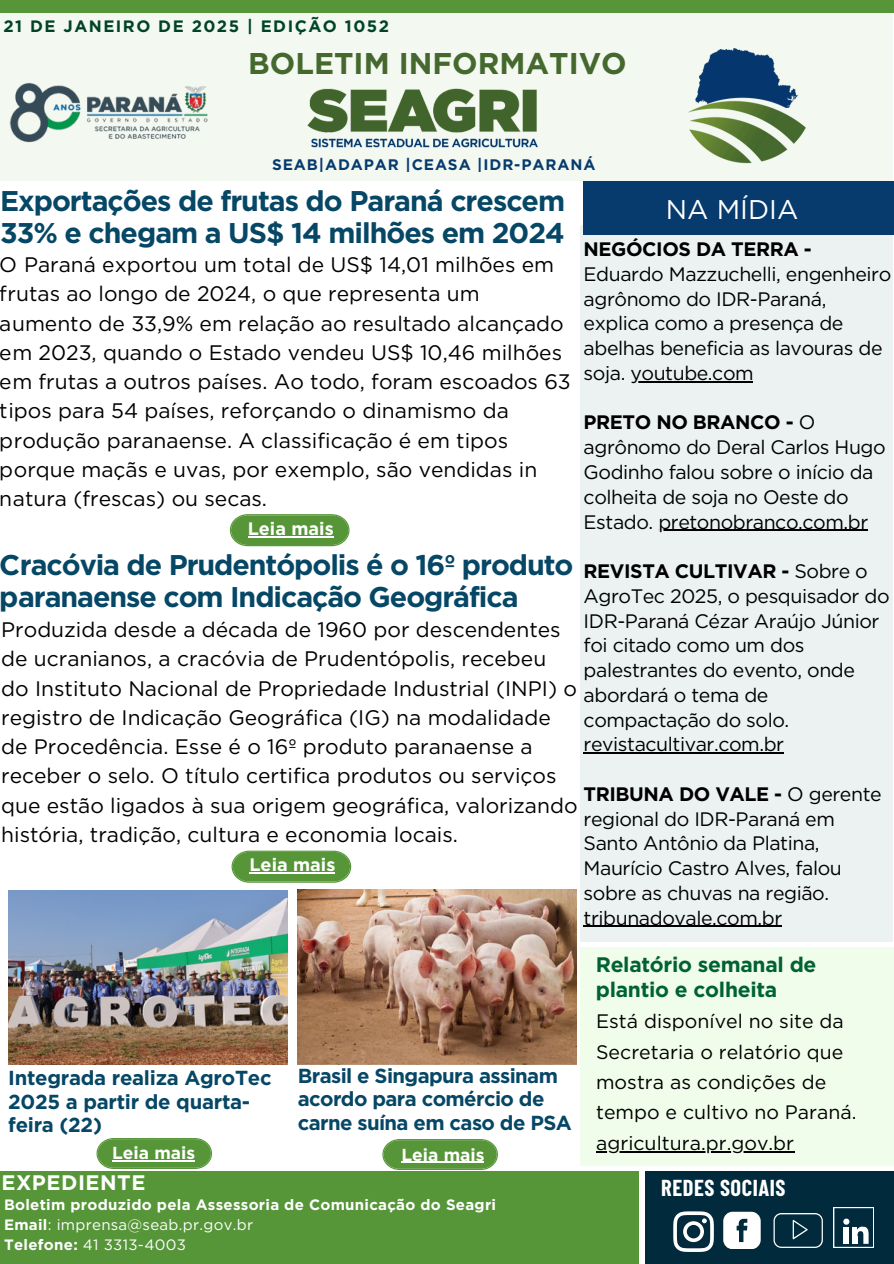
<style>
.page{position:relative;width:894px;height:1264px;background:#fff}
.page>*{position:absolute;margin:0;border:0;box-sizing:border-box;transform-origin:0 0}
.t1{font:700 30px "Gotham";color:#45682e}
.t2{font:700 28.5px/31.5px "Gotham";letter-spacing:-.035em;color:#064766}
.t3{font:27px "Gotham";color:#fff}
.t4{font:700 22.5px "Barlow Condensed";letter-spacing:.025em;color:#fff}
.t5{font:21px/29.2px "Gotham";color:#000}
.t6{font:700 21px/24.8px "Gotham";letter-spacing:-.015em;color:#006233}
.t7{font:700 21px "Gotham";letter-spacing:.025em;color:#fff}
.t8{font:700 20.25px/23.7px "Gotham";letter-spacing:-.03em;color:#064766}
.t9{font:19.5px/24.8px "Gotham";letter-spacing:-.02em;color:#000}
.t10{font:19.5px/30.3px "Gotham";color:#000}
.t11{font:700 18px "Gotham";color:#fff}
.t12{font:700 17.4px "Gotham";color:#fff}
.t13{font:700 16.5px "Gotham";letter-spacing:.09em;color:#014424}
.t14{font:700 15.3px "Gotham";letter-spacing:.06em;color:#073b6e}
.t15{font:700 15px "Gotham";letter-spacing:.02em;color:#fff}
.t16{font:15px "Gotham";letter-spacing:.02em;color:#fff}
.s1{font-weight:700}
</style>
<div class="page">
<div style="left:0;top:12px;width:892px;height:169px;background:#f3f8f1"></div>
<img style="left:688px;top:48px;width:118px;height:116px">
<div style="left:0;top:0;width:893px;height:12px;background:#569639"></div>
<div style="left:0;top:1170px;width:638px;height:93px;background:#569639"></div>
<div style="left:644px;top:1170px;width:249px;height:93px;background:#022a3d"></div>
<svg style="left:673px;top:1211px;width:40px;height:40px"></svg>
<svg style="left:723px;top:1211px;width:38px;height:38px"></svg>
<img style="left:9px;top:82px;width:199px;height:61px">
<svg style="left:773px;top:1207px;width:100px;height:41px"></svg>
<img style="left:307px;top:88px;width:231px;height:60px">
<div style="left:580px;top:225px;width:312px;height:716px;background:#ecf2f2"></div>
<div style="left:583px;top:181px;width:310px;height:53px;background:#073b6e"></div>
<img style="left:8px;top:890px;width:279px;height:174px">
<svg style="left:96px;top:1138px;width:116px;height:30px;background:#66a04c"></svg>
<img style="left:297px;top:889px;width:279px;height:175px">
<svg style="left:382px;top:1139px;width:116px;height:30px;background:#67a04d"></svg>
<svg style="left:229px;top:514px;width:121px;height:32px;background:#68a14e"></svg>
<hr style="left:248px;top:536px;width:86px;height:1px;background:#fff">
<hr style="left:112px;top:1160px;width:83px;height:1px;background:#fff">
<hr style="left:630px;top:381px;width:123px;height:1px;background:#000">
<hr style="left:658px;top:529px;width:209px;height:1px;background:#000">
<hr style="left:583px;top:752px;width:200px;height:1px;background:#000">
<hr style="left:583px;top:925px;width:198px;height:1px;background:#000">
<hr style="left:401px;top:1161px;width:83px;height:1px;background:#fff">
<svg style="left:231px;top:850px;width:120px;height:32px;background:#6aa250"></svg>
<hr style="left:249px;top:872px;width:86px;height:1px;background:#fff">
<div style="left:580px;top:947px;width:313px;height:218px;background:#f0fdea"></div>
<hr style="left:596px;top:1150px;width:198px;height:2px;background:#000">
<h3 class="t13" style="left:4px;top:17px;width:387px">21 DE JANEIRO DE 2025 | EDIÇÃO 1052</h3>
<h2 class="t1" style="left:248px;top:45px;width:380px">BOLETIM INFORMATIVO</h2>
<p class="t14" style="left:272px;top:155px;width:325px">SEAB|ADAPAR |CEASA |IDR-PARANÁ</p>
<p class="t2" style="left:0;top:185px;width:566px">Exportações de frutas do Paraná crescem<br>33% e chegam a US$ 14 milhões em 2024</p>
<h6 class="t3" style="left:665px;top:193px;width:134px">NA MÍDIA</h6>
<p class="t9" style="left:583px;top:237px;width:309px"><span class="s1">NEGÓCIOS DA TERRA -<br></span>Eduardo Mazzuchelli, engenheiro agrônomo do IDR-Paraná, explica como a presença de abelhas beneficia as lavouras de soja. youtube.com</p>
<p class="t9" style="left:583px;top:410px;width:303px"><span class="s1">PRETO NO BRANCO -</span> O agrônomo do Deral Carlos Hugo<br>Godinho falou sobre o início da colheita de soja no Oeste do<br>Estado. pretonobranco.com.br</p>
<h2 class="t9" style="left:583px;top:558px;width:307px"><span class="s1">REVISTA CULTIVAR -</span> Sobre o<br>AgroTec 2025, o pesquisador do<br>IDR-Paraná Cézar Araújo Júnior foi citado como um dos palestrantes do evento, onde</h2>
<h6 class="t9" style="left:583px;top:682px;width:207px">abordará o tema de compactação do solo. revistacultivar.com.br</h6>
<h6 class="t9" style="left:583px;top:781px;width:299px"><span class="s1">TRIBUNA DO VALE -</span> O gerente regional do IDR-Paraná em<br>Santo Antônio da Platina,<br>Maurício Castro Alves, falou sobre as chuvas na região.</h6>
<p class="t9" style="left:583px;top:905px;width:200px">tribunadovale.com.br</p>
<p class="t5" style="left:0;top:250px;width:572px">O Paraná exportou um total de US$ 14,01 milhões em frutas ao longo de 2024, o que representa um aumento de 33,9% em relação ao resultado alcançado em 2023, quando o Estado vendeu US$ 10,46 milhões em frutas a outros países. Ao todo, foram escoados 63 tipos para 54 países, reforçando o dinamismo da produção paranaense. A classificação é em tipos porque maçãs e uvas, por exemplo, são vendidas in natura (frescas) ou secas.</p>
<p class="t11" style="left:248px;top:517px;width:87px">Leia mais</p>
<p class="t2" style="left:0;top:549px;width:575px">Cracóvia de Prudentópolis é o 16º produto paranaense com Indicação Geográfica</p>
<p class="t5" style="left:1px;top:615px;width:577px">Produzida desde a década de 1960 por descendentes de ucranianos, a cracóvia de Prudentópolis, recebeu do Instituto Nacional de Propriedade Industrial (INPI) o registro de Indicação Geográfica (IG) na modalidade de Procedência. Esse é o 16º produto paranaense a receber o selo. O título certifica produtos ou serviços que estão ligados à sua origem geográfica, valorizando história, tradição, cultura e economia locais.</p>
<h5 class="t11" style="left:249px;top:854px;width:87px">Leia mais</h5>
<h5 class="t6" style="left:595px;top:952px;width:222px">Relatório semanal de plantio e colheita</h5>
<p class="t10" style="left:596px;top:1006px;width:262px">Está disponível no site da<br>Secretaria o relatório que mostra as condições de tempo e cultivo no Paraná.</p>
<p class="t10" style="left:596px;top:1127px;width:199px">agricultura.pr.gov.br</p>
<p class="t8" style="left:297px;top:1063px;width:275px">Brasil e Singapura assinam acordo para comércio de carne suína em caso de PSA</p>
<p class="t8" style="left:8px;top:1065px;width:265px">Integrada realiza AgroTec<br>2025 a partir de quarta&shy;feira (22)</p>
<p class="t7" style="left:2px;top:1169px;width:145px">EXPEDIENTE</p>
<p class="t4" style="left:661px;top:1173px;width:126px">REDES SOCIAIS</p>
<h1 class="t12" style="left:112px;top:1142px;width:84px">Leia mais</h1>
<h5 class="t12" style="left:401px;top:1143px;width:84px">Leia mais</h5>
<p class="t4" style="left:652px;top:1176px;width:126px">REDES SOCIAIS</p>
<p class="t15" style="left:4px;top:1195px;width:493px">Boletim produzido pela Assessoria de Comunicação do Seagri</p>
<p class="t16" style="left:4px;top:1215px;width:250px"><span class="s1">Email</span>: imprensa@seab.pr.gov.br</p>
<p class="t16" style="left:4px;top:1235px;width:183px"><span class="s1">Telefone:</span> 41 3313-4003</p>
</div>
